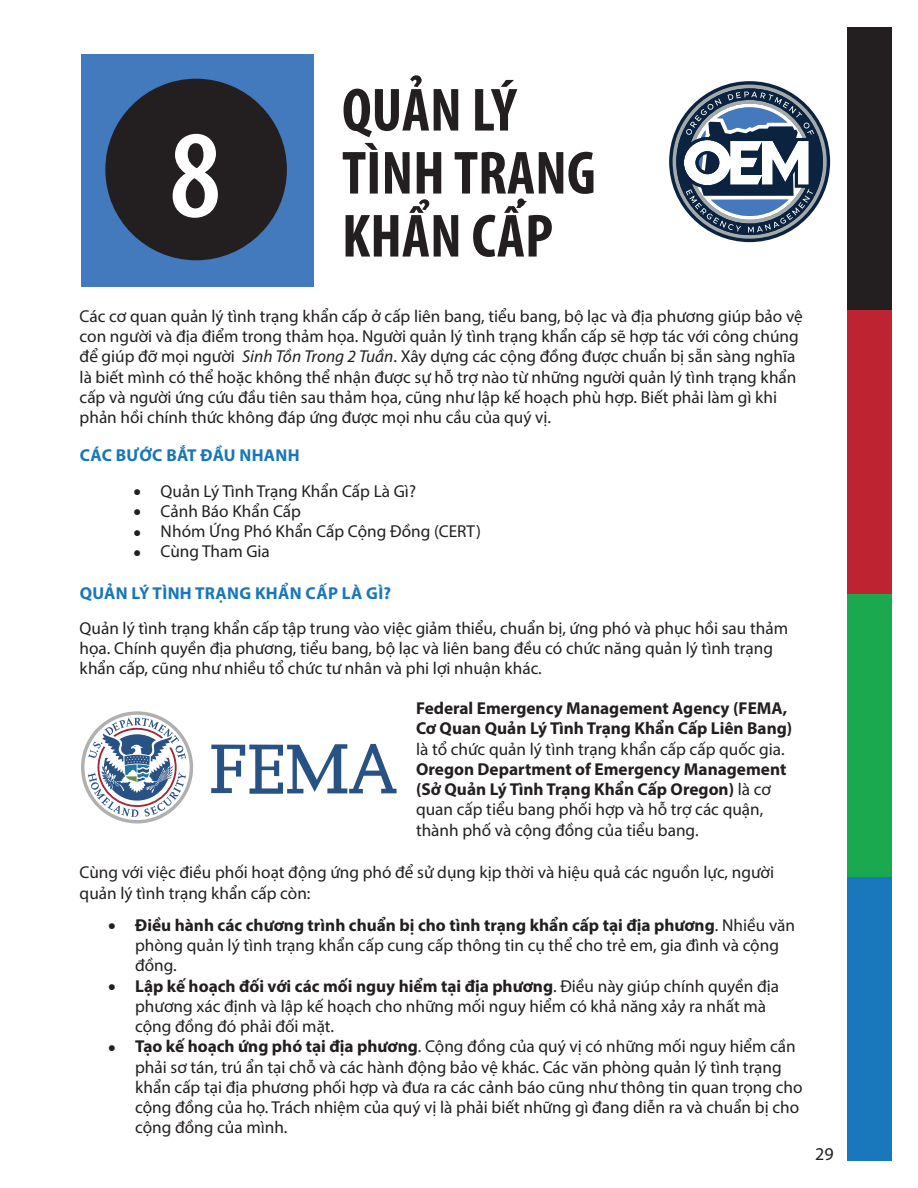
<style>
.page{position:relative;width:918px;height:1188px;background:#fff}
.page>*{position:absolute;margin:0;border:0;box-sizing:border-box;transform-origin:0 0}
.Body_12_A_0_8{font:600 condensed 126px "Myriad Pro";color:#fff}
.Body_12_A_0_8-2{font:700 condensed 61.5px/63px "Myriad Pro";color:#231f20}
.t1{font:18px "Myriad Pro";color:#231f20}
.Body_12_A_0_8-3{font:17.25px/20.2px "Myriad Pro";color:#231f20}
.Body_12_A_0_8-4{font:700 17.25px/20.2px "Myriad Pro";color:#231f20}
.Blue_Subhead_12_A_4_10{font:700 17.25px "Myriad Pro";letter-spacing:.02em;color:#1876bb}
.s1{font-style:italic}
.s2{font-weight:700;font-size:22.5px}
.s3{font-weight:400}
.s4{font-weight:700}
</style>
<div class="page">
<div style="left:848px;top:27px;width:44px;height:283px;background:#231f20"></div>
<div style="left:848px;top:310px;width:44px;height:284px;background:#be2331"></div>
<div style="left:848px;top:594px;width:44px;height:284px;background:#1aa94f"></div>
<div style="left:848px;top:878px;width:44px;height:283px;background:#1978bb"></div>
<div style="left:81px;top:54px;width:233px;height:233px;background:#4379bd"></div>
<div style="left:105px;top:79px;width:182px;height:181px;background:#231f20;border-radius:50%"></div>
<svg style="left:673px;top:85px;width:154px;height:154px"></svg>
<svg style="left:211px;top:744px;width:186px;height:50px"></svg>
<svg style="left:81px;top:711px;width:112px;height:112px"></svg>
<p class="Body_12_A_0_8" style="left:170px;top:106px;width:53px">8</p>
<p class="Body_12_A_0_8-2" style="left:342px;top:77px;width:255px">QUẢN LÝ<br>TÌNH TRẠNG<br>KHẨN CẤP</p>
<p class="Body_12_A_0_8-3" style="left:80px;top:306px;width:725px">Các cơ quan quản lý tình trạng khẩn cấp ở cấp liên bang, tiểu bang, bộ lạc và địa phương giúp bảo vệ con người và địa điểm trong thảm họa. Người quản lý tình trạng khẩn cấp sẽ hợp tác với công chúng để giúp đỡ mọi người <span class="s1">Sinh Tồn Trong 2 Tuần</span>. Xây dựng các cộng đồng được chuẩn bị sẵn sàng nghĩa là biết mình có thể hoặc không thể nhận được sự hỗ trợ nào từ những người quản lý tình trạng khẩn cấp và người ứng cứu đầu tiên sau thảm họa, cũng như lập kế hoạch phù hợp. Biết phải làm gì khi phản hồi chính thức không đáp ứng được mọi nhu cầu của quý vị.</p>
<p class="Blue_Subhead_12_A_4_10" style="left:80px;top:444px;width:221px">CÁC BƯỚC BẮT ĐẦU NHANH</p>
<p class="Body_12_A_0_8-3" style="left:134px;top:481px;width:284px"><span class="s2">•</span> Quản Lý Tình Trạng Khẩn Cấp Là Gì?</p>
<p class="Body_12_A_0_8-3" style="left:134px;top:501px;width:169px"><span class="s2">•</span> Cảnh Báo Khẩn Cấp</p>
<p class="Body_12_A_0_8-3" style="left:134px;top:521px;width:349px"><span class="s2">•</span> Nhóm Ứng Phó Khẩn Cấp Cộng Đồng (CERT)</p>
<p class="Body_12_A_0_8-3" style="left:134px;top:541px;width:138px"><span class="s2">•</span> Cùng Tham Gia</p>
<p class="Blue_Subhead_12_A_4_10" style="left:80px;top:582px;width:313px">QUẢN LÝ TÌNH TRẠNG KHẨN CẤP LÀ GÌ?</p>
<p class="Body_12_A_0_8-3" style="left:80px;top:618px;width:710px">Quản lý tình trạng khẩn cấp tập trung vào việc giảm thiểu, chuẩn bị, ứng phó và phục hồi sau thảm họa. Chính quyền địa phương, tiểu bang, bộ lạc và liên bang đều có chức năng quản lý tình trạng khẩn cấp, cũng như nhiều tổ chức tư nhân và phi lợi nhuận khác.</p>
<p class="Body_12_A_0_8-4" style="left:416px;top:698px;width:378px">Federal Emergency Management Agency (FEMA, Cơ Quan Quản Lý Tình Trạng Khẩn Cấp Liên Bang) <span class="s3">là tổ chức quản lý tình trạng khẩn cấp cấp quốc gia.<br></span>Oregon Department of Emergency Management (Sở Quản Lý Tình Trạng Khẩn Cấp Oregon) <span class="s3">là cơ quan cấp tiểu bang phối hợp và hỗ trợ các quận, thành phố và cộng đồng của tiểu bang.</span></p>
<p class="Body_12_A_0_8-3" style="left:80px;top:862px;width:696px">Cùng với việc điều phối hoạt động ứng phó để sử dụng kịp thời và hiệu quả các nguồn lực, người quản lý tình trạng khẩn cấp còn:</p>
<p class="Body_12_A_0_8-3" style="left:135px;top:915px;width:662px;text-indent:-27px"><span class="s2">•</span> <span class="s4">Điều hành các chương trình chuẩn bị cho tình trạng khẩn cấp tại địa phương</span>. Nhiều văn phòng quản lý tình trạng khẩn cấp cung cấp thông tin cụ thể cho trẻ em, gia đình và cộng đồng.</p>
<p class="Body_12_A_0_8-3" style="left:135px;top:976px;width:646px;text-indent:-27px"><span class="s2">•</span> <span class="s4">Lập kế hoạch đối với các mối nguy hiểm tại địa phương</span>. Điều này giúp chính quyền địa phương xác định và lập kế hoạch cho những mối nguy hiểm có khả năng xảy ra nhất mà cộng đồng đó phải đối mặt.</p>
<p class="Body_12_A_0_8-3" style="left:135px;top:1036px;width:669px;text-indent:-27px"><span class="s2">•</span> <span class="s4">Tạo kế hoạch ứng phó tại địa phương</span>. Cộng đồng của quý vị có những mối nguy hiểm cần phải sơ tán, trú ẩn tại chỗ và các hành động bảo vệ khác. Các văn phòng quản lý tình trạng khẩn cấp tại địa phương phối hợp và đưa ra các cảnh báo cũng như thông tin quan trọng cho cộng đồng của họ. Trách nhiệm của quý vị là phải biết những gì đang diễn ra và chuẩn bị cho cộng đồng của mình.</p>
<p class="t1" style="left:815px;top:1143px;width:20px">29</p>
</div>
